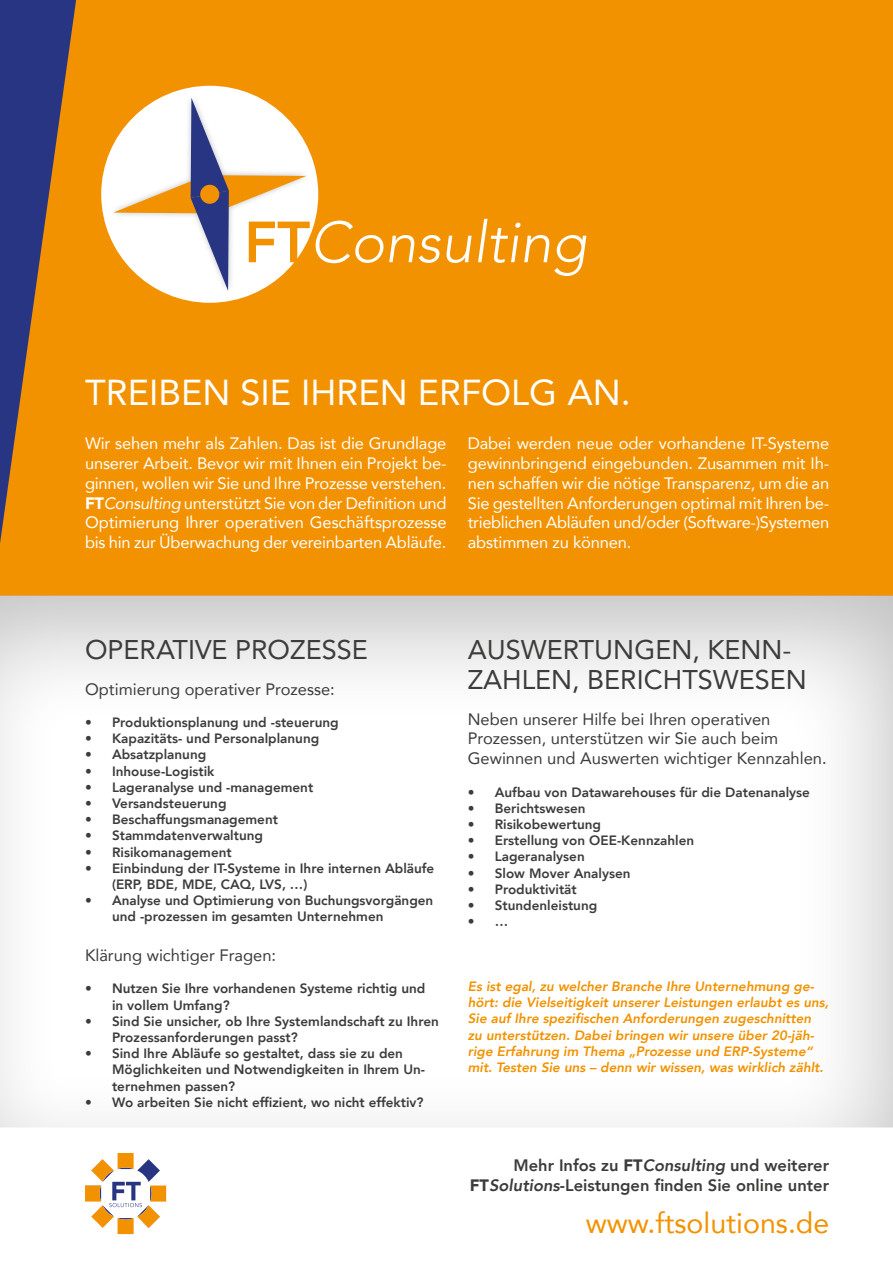
<style>
.page{position:relative;width:893px;height:1263px;background:#fff}
.page>*{position:absolute;margin:0;border:0;box-sizing:border-box;transform-origin:0 0}
.t1{font:36px "Avenir";color:#fff}
.t2{font:28.5px "Avenir";color:#f39200}
.t3{font:27px/30px "Avenir";color:#3c3c3b}
.t4{font:16.5px/19.8px "Avenir";letter-spacing:-.015em;color:#fff;text-align:justify}
.t5{font:16.5px/19.8px "Avenir";color:#3c3c3b}
.t6{font:800 16.5px/19.8px "Avenir";color:#3c3c3b;text-align:right}
.t7{font:800 13.5px/16.2px "Avenir";color:#3c3c3b}
.t8{font:italic 800 13.5px/16.2px "Avenir";color:#f39200}
.s1{font-weight:900}
.s2{font-style:italic}
</style>
<div class="page">
<div style="left:0;top:0;width:893px;height:595px;background:#f39200"></div>
<svg style="left:0;top:0;width:76px;height:543px"></svg>
<div style="left:101px;top:86px;width:217px;height:217px;background:#fff;border-radius:50%"></div>
<div style="left:108px;top:92px;width:203px;height:204px;background:#000;opacity:.25"></div>
<svg style="left:113px;top:98px;width:473px;height:193px"></svg>
<svg style="left:85px;top:1153px;width:81px;height:81px"></svg>
<div style="left:0;top:585px;width:893px;height:543px;background:#000;opacity:.25"></div>
<h1 class="t1" style="left:85px;top:364px;width:547px">TREIBEN SIE IHREN ERFOLG AN.</h1>
<p class="t4" style="left:85px;top:433px;width:363px">Wir sehen mehr als Zahlen. Das ist die Grundlage unserer Arbeit. Bevor wir mit Ihnen ein Projekt be&shy;ginnen, wollen wir Sie und Ihre Prozesse verstehen.<br><span class="s1">FT</span><span class="s2">Consulting</span> unterstützt Sie von der Definition und Optimierung Ihrer operativen Geschäftsprozesse bis hin zur Überwachung der vereinbarten Abläufe.</p>
<p class="t4" style="left:468px;top:433px;width:363px">Dabei werden neue oder vorhandene IT-Systeme gewinnbringend eingebunden. Zusammen mit Ih&shy;nen schaffen wir die nötige Transparenz, um die an Sie gestellten Anforderungen optimal mit Ihren be&shy;trieblichen Abläufen und/oder (Software-)Systemen abstimmen zu können.</p>
<h3 class="t3" style="left:85px;top:633px;width:284px">OPERATIVE PROZESSE</h3>
<p class="t5" style="left:85px;top:678px;width:251px">Optimierung operativer Prozesse:</p>
<p class="t7" style="left:85px;top:714px;width:255px">• Produktionsplanung und -steuerung</p>
<p class="t7" style="left:85px;top:730px;width:236px">• Kapazitäts- und Personalplanung</p>
<p class="t7" style="left:85px;top:746px;width:123px">• Absatzplanung</p>
<p class="t7" style="left:85px;top:763px;width:131px">• Inhouse-Logistik</p>
<p class="t7" style="left:85px;top:779px;width:230px">• Lageranalyse und -management</p>
<p class="t7" style="left:85px;top:795px;width:143px">• Versandsteuerung</p>
<p class="t7" style="left:85px;top:811px;width:194px">• Beschaffungsmanagement</p>
<p class="t7" style="left:85px;top:827px;width:180px">• Stammdatenverwaltung</p>
<p class="t7" style="left:85px;top:844px;width:148px">• Risikomanagement</p>
<p class="t7" style="left:112px;top:860px;width:324px;text-indent:-27px">• Einbindung der IT-Systeme in Ihre internen Abläufe (ERP, BDE, MDE, CAQ, LVS, …)</p>
<p class="t7" style="left:112px;top:892px;width:323px;text-indent:-27px">• Analyse und Optimierung von Buchungsvorgängen und -prozessen im gesamten Unternehmen</p>
<p class="t5" style="left:85px;top:945px;width:193px">Klärung wichtiger Fragen:</p>
<p class="t7" style="left:112px;top:980px;width:315px;text-indent:-27px">• Nutzen Sie Ihre vorhandenen Systeme richtig und in vollem Umfang?</p>
<p class="t7" style="left:112px;top:1013px;width:328px;text-indent:-27px">• Sind Sie unsicher, ob Ihre Systemlandschaft zu Ihren<br>Prozessanforderungen passt?</p>
<p class="t7" style="left:112px;top:1045px;width:315px;text-indent:-27px">• Sind Ihre Abläufe so gestaltet, dass sie zu den<br>Möglichkeiten und Notwendigkeiten in Ihrem Un&shy;ternehmen passen?</p>
<p class="t7" style="left:85px;top:1094px;width:340px">• Wo arbeiten Sie nicht effizient, wo nicht effektiv?</p>
<h3 class="t3" style="left:468px;top:633px;width:341px">AUSWERTUNGEN, KENN-<br>ZAHLEN, BERICHTSWESEN</h3>
<p class="t5" style="left:468px;top:708px;width:360px">Neben unserer Hilfe bei Ihren operativen<br>Prozessen, unterstützen wir Sie auch beim<br>Gewinnen und Auswerten wichtiger Kennzahlen.</p>
<p class="t7" style="left:468px;top:784px;width:344px">• Aufbau von Datawarehouses für die Datenanalyse</p>
<p class="t7" style="left:468px;top:800px;width:119px">• Berichtswesen</p>
<p class="t7" style="left:468px;top:816px;width:135px">• Risikobewertung</p>
<p class="t7" style="left:468px;top:832px;width:228px">• Erstellung von OEE-Kennzahlen</p>
<p class="t7" style="left:468px;top:848px;width:119px">• Lageranalysen</p>
<p class="t7" style="left:468px;top:865px;width:164px">• Slow Mover Analysen</p>
<p class="t7" style="left:468px;top:881px;width:111px">• Produktivität</p>
<p class="t7" style="left:468px;top:897px;width:131px">• Stundenleistung</p>
<p class="t7" style="left:468px;top:913px;width:42px">• …</p>
<p class="t8" style="left:468px;top:978px;width:363px">Es ist egal, zu welcher Branche Ihre Unternehmung ge&shy;hört: die Vielseitigkeit unserer Leistungen erlaubt es uns, Sie auf Ihre spezifischen Anforderungen zugeschnitten<br>zu unterstützen. Dabei bringen wir unsere über 20-jäh&shy;rige Erfahrung im Thema „Prozesse und ERP-Systeme“ mit. Testen Sie uns – denn wir wissen, was wirklich zählt.</p>
<p class="t6" style="left:470px;top:1155px;width:361px">Mehr Infos zu <span class="s1">FT</span><span class="s2">Consulting</span> und weiterer<br><span class="s1">FT</span><span class="s2">Solutions</span>-Leistungen finden Sie online unter</p>
<h2 class="t2" style="left:586px;top:1200px;width:245px">www.ftsolutions.de</h2>
</div>
